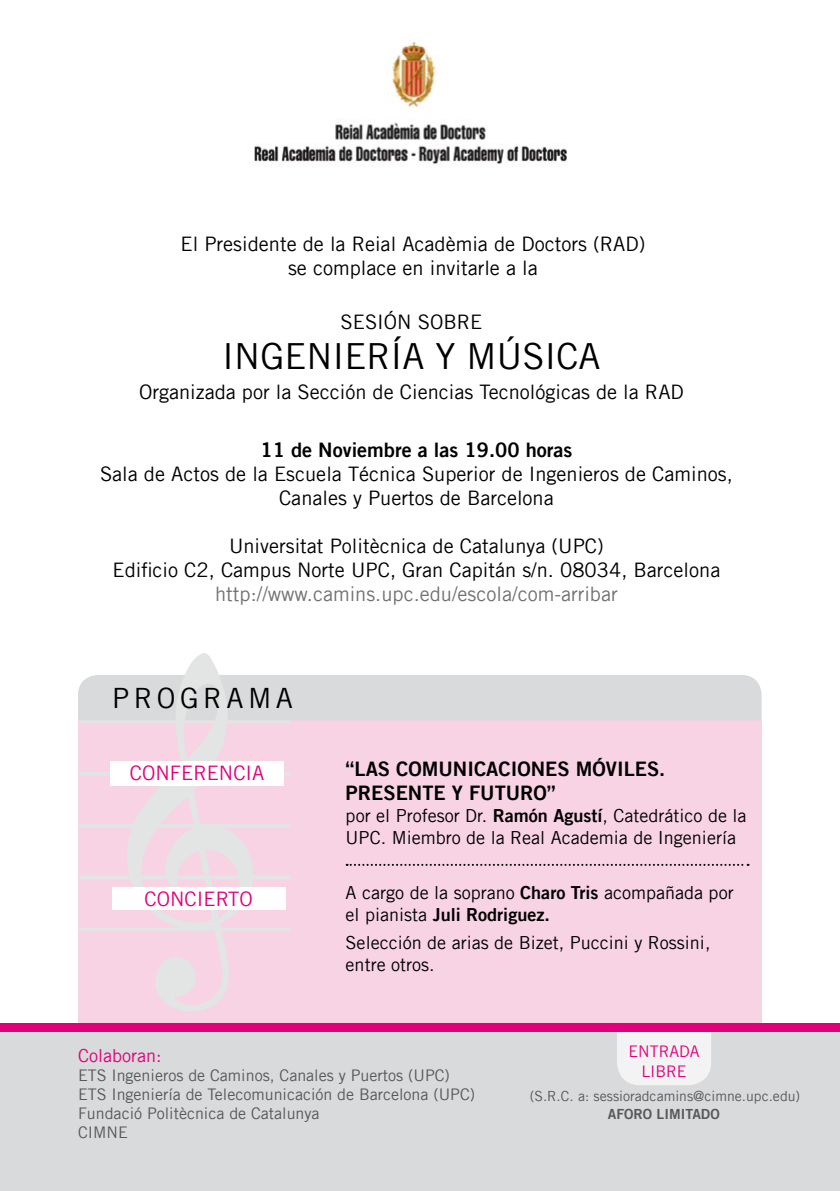
<style>
.page{position:relative;width:840px;height:1191px;background:#fff}
.page>*{position:absolute;margin:0;border:0;box-sizing:border-box;transform-origin:0 0}
.t1{font:580px "Lassus";color:#e3e4e4}
.t2{font:36px "Trade Gothic LT";color:#000}
.t3{font:28px "Trade Gothic LT";letter-spacing:.16em;color:#000}
.t4{font:20px/24px "Trade Gothic LT";color:#000;text-align:center}
.t5{font:20px "Trade Gothic LT Bold Two";color:#000}
.t6{font:20px "Trade Gothic LT";color:#707172}
.t7{font:20px "Trade Gothic LT";color:#e2007a}
.t8{font:18px/22px "Trade Gothic LT";color:#000}
.t9{font:18px "Trade Gothic LT";color:#e2007a}
.t10{font:16px "Trade Gothic LT";color:#58585a}
.t11{font:16px "Trade Gothic LT";color:#e2007a}
.t12{font:14px "Trade Gothic LT";color:#58585a}
.t13{font:14px "Trade Gothic LT Bold Two";color:#58585a}
.s1{font-family:"Trade Gothic LT Bold Two"}
</style>
<div class="page">
<div style="left:78px;top:720px;width:683px;height:309px;background:#f8d3e3"></div>
<div style="left:78px;top:675px;width:683px;height:45px;background:#d9dadb"></div>
<div style="left:0;top:1023px;width:839px;height:9px;background:#e2007a"></div>
<img style="left:254px;top:38px;width:314px;height:126px">
<div style="left:111px;top:761px;width:172px;height:24px;background:#fff"></div>
<div style="left:112px;top:887px;width:173px;height:23px;background:#fff"></div>
<div style="left:0;top:1032px;width:839px;height:159px;background:#d9dadb"></div>
<svg style="left:346px;top:864px;width:402px;height:2px"></svg>
<div style="left:617px;top:1032px;width:94px;height:53px;background:#f3f3f4"></div>
<p class="t4" style="left:180px;top:232px;width:466px">El Presidente de la Reial Acadèmia de Doctors (RAD)</p>
<p class="t4" style="left:288px;top:256px;width:251px">se complace en invitarle a la</p>
<p class="t4" style="left:340px;top:310px;width:143px">SESIÓN SOBRE</p>
<p class="t2" style="left:222px;top:335px;width:379px">INGENIERÍA Y MÚSICA</p>
<p class="t4" style="left:139px;top:379px;width:546px">Organizada por la Sección de Ciencias Tecnológicas de la RAD</p>
<p class="t5" style="left:260px;top:437px;width:313px">11 de Noviembre a las 19.00 horas</p>
<p class="t4" style="left:100px;top:461px;width:634px">Sala de Actos de la Escuela Técnica Superior de Ingenieros de Caminos,<br>Canales y Puertos de Barcelona</p>
<p class="t4" style="left:229px;top:533px;width:376px">Universitat Politècnica de Catalunya (UPC)</p>
<p class="t4" style="left:112px;top:557px;width:609px">Edificio C2, Campus Norte UPC, Gran Capitán s/n. 08034, Barcelona</p>
<p class="t6" style="left:215px;top:581px;width:404px">http://www.camins.upc.edu/escola/com-arribar</p>
<p class="t1" style="left:81px;top:520px;width:209px">`</p>
<p class="t3" style="left:112px;top:681px;width:182px">PROGRAMA</p>
<p class="t7" style="left:130px;top:761px;width:136px">CONFERENCIA</p>
<p class="t7" style="left:144px;top:887px;width:110px">CONCIERTO</p>
<p class="t5" style="left:345px;top:756px;width:321px">“LAS COMUNICACIONES MÓVILES.</p>
<p class="t5" style="left:345px;top:780px;width:211px">PRESENTE Y FUTURO”</p>
<p class="t8" style="left:345px;top:804px;width:402px">por el Profesor Dr. <span class="s1">Ramón Agustí</span>, Catedrático de la<br>UPC. Miembro de la Real Academia de Ingeniería</p>
<p class="t8" style="left:345px;top:881px;width:389px">A cargo de la soprano <span class="s1">Charo Tris</span> acompañada por el pianista <span class="s1">Juli Rodriguez.</span></p>
<p class="t8" style="left:345px;top:931px;width:366px">Selección de arias de Bizet, Puccini y Rossini, entre otros.</p>
<p class="t9" style="left:78px;top:1044px;width:85px">Colaboran:</p>
<p class="t10" style="left:78px;top:1065px;width:373px">ETS Ingenieros de Caminos, Canales y Puertos (UPC)</p>
<p class="t10" style="left:78px;top:1084px;width:398px">ETS Ingeniería de Telecomunicación de Barcelona (UPC)</p>
<p class="t10" style="left:78px;top:1103px;width:243px">Fundació Politècnica de Catalunya</p>
<p class="t10" style="left:78px;top:1123px;width:51px">CIMNE</p>
<p class="t11" style="left:628px;top:1041px;width:73px">ENTRADA</p>
<p class="t11" style="left:641px;top:1061px;width:47px">LIBRE</p>
<p class="t13" style="left:607px;top:1104px;width:113px">AFORO LIMITADO</p>
<p class="t12" style="left:529px;top:1087px;width:272px">(S.R.C. a: sessioradcamins@cimne.upc.edu)</p>
</div>
